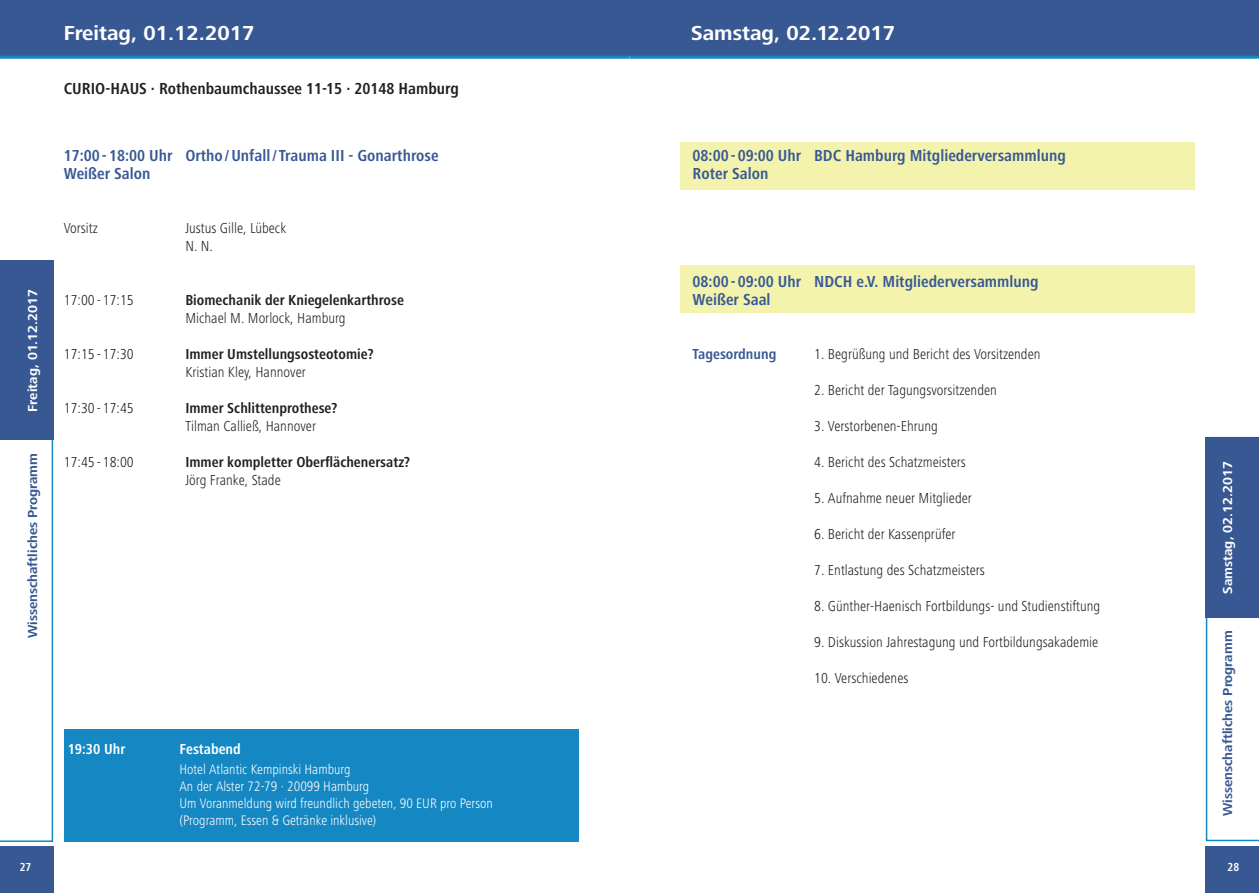
<style>
.page{position:relative;width:1259px;height:893px;background:#fff}
.page>*{position:absolute;margin:0;border:0;box-sizing:border-box;transform-origin:0 0}
.t1{font:700 21px "Frutiger Next LT";color:#fff}
.t2{font:700 condensed 16.5px/18px "Frutiger Next LT";color:#375893}
.t3{font:700 condensed 16.5px "Frutiger Next LT";color:#231f20}
.t4{font:300 condensed 15px/18px "Frutiger Next LT";color:#231f20}
.t5{font:700 condensed 15px "Frutiger Next LT";color:#231f20}
.t6{font:700 condensed 15px "Frutiger Next LT";color:#fff}
.t7{font:700 condensed 15px "Frutiger Next LT";color:#375893}
.t8{font:300 condensed 14.25px/17.1px "Frutiger Next LT";color:#fff}
.t9{font:700 13.5px "Frutiger Next LT";color:#375893}
.t10{font:700 13.5px "Frutiger Next LT";color:#fff}
.t11{font:700 condensed 12px "Frutiger Next LT";color:#fff}
</style>
<div class="page">
<div style="left:0;top:0;width:629px;height:56px;background:#375893"></div>
<div style="left:629px;top:0;width:630px;height:56px;background:#375893"></div>
<hr style="left:0;top:56px;width:629px;height:3px;background:#1587c2">
<hr style="left:629px;top:56px;width:630px;height:3px;background:#1587c2">
<svg style="left:1205px;top:618px;width:54px;height:223px"></svg>
<div style="left:1205px;top:437px;width:54px;height:181px;background:#375893"></div>
<div style="left:1205px;top:846px;width:54px;height:47px;background:#375893"></div>
<div style="left:0;top:846px;width:53px;height:47px;background:#375893"></div>
<svg style="left:0;top:440px;width:53px;height:402px"></svg>
<div style="left:0;top:260px;width:53px;height:180px;background:#375893"></div>
<div style="left:680px;top:142px;width:515px;height:47px;background:#f3f3ae"></div>
<div style="left:680px;top:265px;width:515px;height:48px;background:#f3f3ae"></div>
<div style="left:64px;top:729px;width:514px;height:112px;background:#1587c2"></div>
<h1 class="t1" style="left:64px;top:22px;width:192px">Freitag, 01.12.2017</h1>
<h1 class="t1" style="left:691px;top:22px;width:205px">Samstag, 02.12.2017</h1>
<p class="t10" style="left:25px;top:412px;width:124px;rotate:-90deg">Freitag, 01.12.2017</p>
<p class="t9" style="left:25px;top:638px;width:187px;rotate:-90deg">Wissenschaftliches Programm</p>
<p class="t3" style="left:64px;top:79px;width:396px">CURIO-HAUS · Rothenbaumchaussee 11-15 · 20148 Hamburg</p>
<p class="t2" style="left:64px;top:147px;width:376px">17:00 - 18:00 Uhr Ortho / Unfall / Trauma III - Gonarthrose<br>Weißer Salon</p>
<p class="t4" style="left:64px;top:219px;width:36px">Vorsitz</p>
<p class="t4" style="left:185px;top:219px;width:102px">Justus Gille, Lübeck<br>N. N.</p>
<p class="t4" style="left:64px;top:291px;width:72px">17:00 - 17:15</p>
<p class="t5" style="left:185px;top:292px;width:220px">Biomechanik der Kniegelenkarthrose</p>
<p class="t4" style="left:185px;top:309px;width:162px">Michael M. Morlock, Hamburg</p>
<p class="t4" style="left:64px;top:345px;width:72px">17:15 - 17:30</p>
<p class="t5" style="left:185px;top:346px;width:190px">Immer Umstellungsosteotomie?</p>
<p class="t4" style="left:185px;top:363px;width:122px">Kristian Kley, Hannover</p>
<p class="t4" style="left:64px;top:399px;width:72px">17:30 - 17:45</p>
<p class="t5" style="left:185px;top:400px;width:154px">Immer Schlittenprothese?</p>
<p class="t4" style="left:185px;top:417px;width:132px">Tilman Calließ, Hannover</p>
<p class="t4" style="left:64px;top:453px;width:72px">17:45 - 18:00</p>
<p class="t5" style="left:185px;top:454px;width:226px">Immer kompletter Oberflächenersatz?</p>
<p class="t4" style="left:185px;top:471px;width:97px">Jörg Franke, Stade</p>
<p class="t6" style="left:68px;top:741px;width:59px">19:30 Uhr</p>
<p class="t6" style="left:180px;top:741px;width:63px">Festabend</p>
<p class="t8" style="left:180px;top:761px;width:315px">Hotel Atlantic Kempinski Hamburg<br>An der Alster 72-79 · 20099 Hamburg<br>Um Voranmeldung wird freundlich gebeten, 90 EUR pro Person (Programm, Essen &amp; Getränke inklusive)</p>
<p class="t2" style="left:692px;top:147px;width:375px">08:00 - 09:00 Uhr BDC Hamburg Mitgliederversammlung<br>Roter Salon</p>
<p class="t2" style="left:692px;top:273px;width:347px">08:00 - 09:00 Uhr NDCH e.V. Mitgliederversammlung<br>Weißer Saal</p>
<p class="t7" style="left:692px;top:346px;width:85px">Tagesordnung</p>
<p class="t4" style="left:814px;top:345px;width:228px">1. Begrüßung und Bericht des Vorsitzenden</p>
<p class="t4" style="left:814px;top:381px;width:184px">2. Bericht der Tagungsvorsitzenden</p>
<p class="t4" style="left:814px;top:417px;width:125px">3. Verstorbenen-Ehrung</p>
<p class="t4" style="left:814px;top:453px;width:153px">4. Bericht des Schatzmeisters</p>
<p class="t4" style="left:814px;top:489px;width:159px">5. Aufnahme neuer Mitglieder</p>
<p class="t4" style="left:814px;top:525px;width:143px">6. Bericht der Kassenprüfer</p>
<p class="t4" style="left:814px;top:561px;width:172px">7. Entlastung des Schatzmeisters</p>
<p class="t4" style="left:814px;top:597px;width:288px">8. Günther-Haenisch Fortbildungs- und Studienstiftung</p>
<p class="t4" style="left:814px;top:633px;width:286px">9. Diskussion Jahrestagung und Fortbildungsakademie</p>
<p class="t4" style="left:814px;top:669px;width:96px">10. Verschiedenes</p>
<p class="t10" style="left:1220px;top:594px;width:134px;rotate:-90deg">Samstag, 02.12.2017</p>
<p class="t9" style="left:1220px;top:816px;width:187px;rotate:-90deg">Wissenschaftliches Programm</p>
<p class="t11" style="left:20px;top:860px;width:13px">27</p>
<p class="t11" style="left:1227px;top:860px;width:13px">28</p>
</div>
